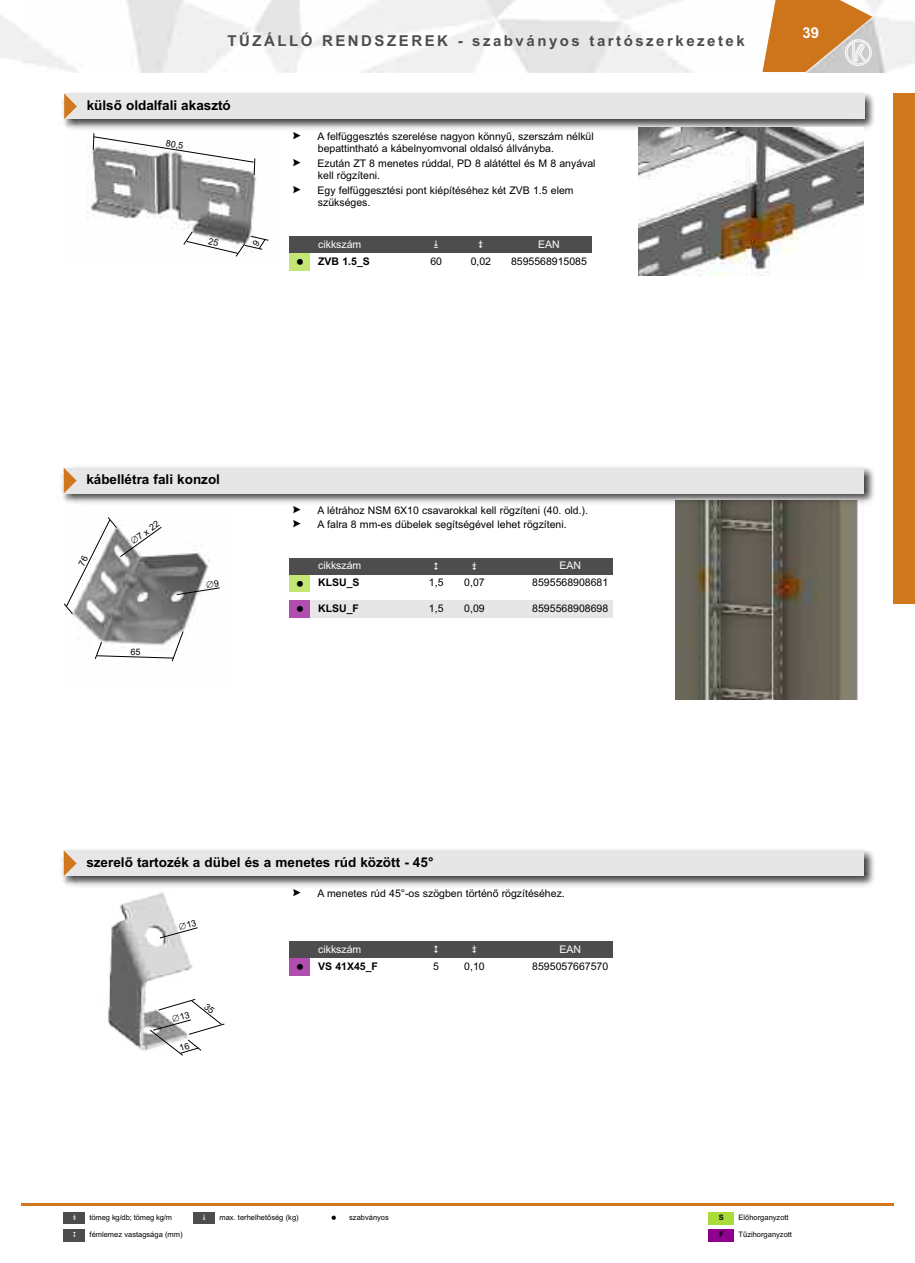
<style>
.page{position:relative;width:915px;height:1263px;background:#fff}
.page>*{position:absolute;margin:0;border:0;box-sizing:border-box;transform-origin:0 0}
.t1{font:700 15px "Arial";letter-spacing:.165em;color:#4d4d4d}
.t2{font:700 15px "Arial";color:#fff}
.t3{font:700 13.5px "Arial";color:#000}
.t4{font:10.5px/12.6px "Arial";color:#000}
.t5{font:10.5px "Arial";color:#fff}
.t6{font:700 10.5px "Arial";color:#000}
.t7{font:9px "Arial";color:#000}
.t8{font:7.5px "Arial";color:#000}
.t9{font:700 7.5px "Arial";color:#000}
</style>
<div class="page">
<svg style="left:21px;top:0;width:893px;height:72px"></svg>
<hr style="left:21px;top:1203px;width:872px;height:2px;background:#d1771d">
<div style="left:893px;top:94px;width:21px;height:510px;background:#d1771d"></div>
<img style="left:87px;top:145px;width:169px;height:86px">
<svg style="left:93px;top:134px;width:162px;height:41px"></svg>
<img style="left:62px;top:92px;width:813px;height:42px">
<div style="left:64px;top:94px;width:799px;height:25px;background:#e6e6e6"></div>
<svg style="left:64px;top:94px;width:13px;height:25px"></svg>
<img style="left:638px;top:128px;width:225px;height:148px">
<div style="left:289px;top:236px;width:21px;height:17px;background:#4d4d4d"></div>
<div style="left:310px;top:236px;width:107px;height:17px;background:#4d4d4d"></div>
<div style="left:417px;top:236px;width:38px;height:17px;background:#4d4d4d"></div>
<div style="left:455px;top:236px;width:51px;height:17px;background:#4d4d4d"></div>
<div style="left:506px;top:236px;width:85px;height:17px;background:#4d4d4d"></div>
<div style="left:289px;top:253px;width:21px;height:17px;background:#c3e675"></div>
<img style="left:108px;top:892px;width:85px;height:159px">
<div style="left:64px;top:1212px;width:21px;height:12px;background:#4d4d4d"></div>
<div style="left:193px;top:1212px;width:22px;height:12px;background:#4d4d4d"></div>
<div style="left:708px;top:1212px;width:25px;height:12px;background:#a9db39"></div>
<div style="left:64px;top:1229px;width:21px;height:13px;background:#4d4d4d"></div>
<div style="left:708px;top:1229px;width:25px;height:13px;background:#8e008d"></div>
<img style="left:72px;top:549px;width:138px;height:110px">
<img style="left:675px;top:508px;width:183px;height:191px">
<img style="left:61px;top:466px;width:814px;height:42px">
<div style="left:64px;top:468px;width:799px;height:25px;background:#e6e6e6"></div>
<svg style="left:64px;top:468px;width:13px;height:25px"></svg>
<div style="left:289px;top:558px;width:21px;height:17px;background:#4d4d4d"></div>
<div style="left:310px;top:558px;width:107px;height:17px;background:#4d4d4d"></div>
<div style="left:417px;top:558px;width:38px;height:17px;background:#4d4d4d"></div>
<div style="left:455px;top:558px;width:38px;height:17px;background:#4d4d4d"></div>
<div style="left:493px;top:558px;width:34px;height:17px;background:#4d4d4d"></div>
<div style="left:527px;top:558px;width:85px;height:17px;background:#4d4d4d"></div>
<div style="left:289px;top:575px;width:21px;height:17px;background:#c3e675"></div>
<div style="left:289px;top:601px;width:21px;height:17px;background:#b04daf"></div>
<div style="left:310px;top:601px;width:107px;height:17px;background:#e6e6e6"></div>
<div style="left:417px;top:601px;width:38px;height:17px;background:#e6e6e6"></div>
<div style="left:455px;top:601px;width:38px;height:17px;background:#e6e6e6"></div>
<div style="left:493px;top:601px;width:34px;height:17px;background:#e6e6e6"></div>
<div style="left:527px;top:601px;width:85px;height:17px;background:#e6e6e6"></div>
<img style="left:61px;top:849px;width:814px;height:38px">
<div style="left:64px;top:850px;width:799px;height:26px;background:#e6e6e6"></div>
<svg style="left:64px;top:850px;width:13px;height:26px"></svg>
<div style="left:289px;top:941px;width:21px;height:17px;background:#4d4d4d"></div>
<div style="left:310px;top:941px;width:107px;height:17px;background:#4d4d4d"></div>
<div style="left:417px;top:941px;width:38px;height:17px;background:#4d4d4d"></div>
<div style="left:455px;top:941px;width:38px;height:17px;background:#4d4d4d"></div>
<div style="left:493px;top:941px;width:34px;height:17px;background:#4d4d4d"></div>
<div style="left:527px;top:941px;width:85px;height:17px;background:#4d4d4d"></div>
<div style="left:289px;top:958px;width:21px;height:17px;background:#b04daf"></div>
<svg style="left:293px;top:132px;width:7px;height:2px"></svg>
<svg style="left:293px;top:506px;width:7px;height:2px"></svg>
<svg style="left:183px;top:231px;width:86px;height:26px"></svg>
<svg style="left:149px;top:999px;width:76px;height:57px"></svg>
<svg style="left:159px;top:919px;width:39px;height:19px"></svg>
<svg style="left:176px;top:579px;width:44px;height:16px"></svg>
<svg style="left:95px;top:631px;width:89px;height:31px"></svg>
<svg style="left:63px;top:517px;width:99px;height:97px"></svg>
<h1 class="t1" style="left:227px;top:32px;width:518px">TŰZÁLLÓ RENDSZEREK - szabványos tartószerkezetek</h1>
<p class="t3" style="left:87px;top:97px;width:146px">külső oldalfali akasztó</p>
<p class="t7" style="left:167px;top:138px;width:19px;rotate:9deg">80,5</p>
<p class="t4" style="left:317px;top:130px;width:278px">A felfüggesztés szerelése nagyon könnyű, szerszám nélkül bepattintható a kábelnyomvonal oldalsó állványba.</p>
<p class="t4" style="left:317px;top:157px;width:279px">Ezután ZT 8 menetes rúddal, PD 8 alátéttel és M 8 anyával kell rögzíteni.</p>
<p class="t4" style="left:317px;top:184px;width:257px">Egy felfüggesztési pont kiépítéséhez két ZVB 1.5 elem szükséges.</p>
<p class="t5" style="left:318px;top:238px;width:45px">cikkszám</p>
<p class="t5" style="left:538px;top:238px;width:23px">EAN</p>
<p class="t6" style="left:318px;top:255px;width:53px">ZVB 1.5_S</p>
<p class="t4" style="left:430px;top:255px;width:13px">60</p>
<p class="t4" style="left:470px;top:255px;width:22px">0,02</p>
<p class="t4" style="left:511px;top:255px;width:77px">8595568915085</p>
<h1 class="t2" style="left:802px;top:24px;width:18px">39</h1>
<p class="t3" style="left:86px;top:471px;width:135px">kábellétra fali konzol</p>
<p class="t7" style="left:135px;top:533px;width:27px;rotate:-36deg">7x22</p>
<p class="t4" style="left:317px;top:503px;width:272px;line-height:14.2px">A létrához NSM 6X10 csavarokkal kell rögzíteni (40. old.).<br>A falra 8 mm-es dübelek segítségével lehet rögzíteni.</p>
<p class="t5" style="left:318px;top:560px;width:45px">cikkszám</p>
<p class="t5" style="left:559px;top:560px;width:23px">EAN</p>
<p class="t6" style="left:318px;top:577px;width:43px">KLSU_S</p>
<p class="t4" style="left:429px;top:576px;width:16px">1,5</p>
<p class="t4" style="left:464px;top:576px;width:22px">0,07</p>
<p class="t4" style="left:532px;top:576px;width:77px">8595568908681</p>
<p class="t6" style="left:318px;top:602px;width:42px">KLSU_F</p>
<p class="t4" style="left:429px;top:602px;width:16px">1,5</p>
<p class="t4" style="left:464px;top:602px;width:22px">0,09</p>
<p class="t4" style="left:532px;top:602px;width:77px">8595568908698</p>
<p class="t3" style="left:86px;top:854px;width:348px">szerelő tartozék a dübel és a menetes rúd között - 45°</p>
<p class="t4" style="left:317px;top:887px;width:249px">A menetes rúd 45°-os szögben történő rögzítéséhez.</p>
<p class="t5" style="left:318px;top:943px;width:45px">cikkszám</p>
<p class="t5" style="left:559px;top:943px;width:23px">EAN</p>
<p class="t6" style="left:318px;top:960px;width:61px">VS 41X45_F</p>
<p class="t4" style="left:433px;top:960px;width:7px">5</p>
<p class="t4" style="left:464px;top:960px;width:22px">0,10</p>
<p class="t4" style="left:532px;top:960px;width:77px">8595057667570</p>
<p class="t8" style="left:90px;top:1213px;width:84px">tömeg kg/db; tömeg kg/m</p>
<p class="t8" style="left:219px;top:1213px;width:81px">max. terhelhetőség (kg)</p>
<p class="t8" style="left:349px;top:1213px;width:41px">szabványos</p>
<p class="t9" style="left:718px;top:1213px;width:7px">S</p>
<p class="t8" style="left:738px;top:1213px;width:52px">Előhorganyzott</p>
<p class="t8" style="left:90px;top:1230px;width:94px">fémlemez vastagsága (mm)</p>
<p class="t9" style="left:718px;top:1230px;width:6px">F</p>
<p class="t8" style="left:738px;top:1230px;width:55px">Tűzihorganyzott</p>
</div>
